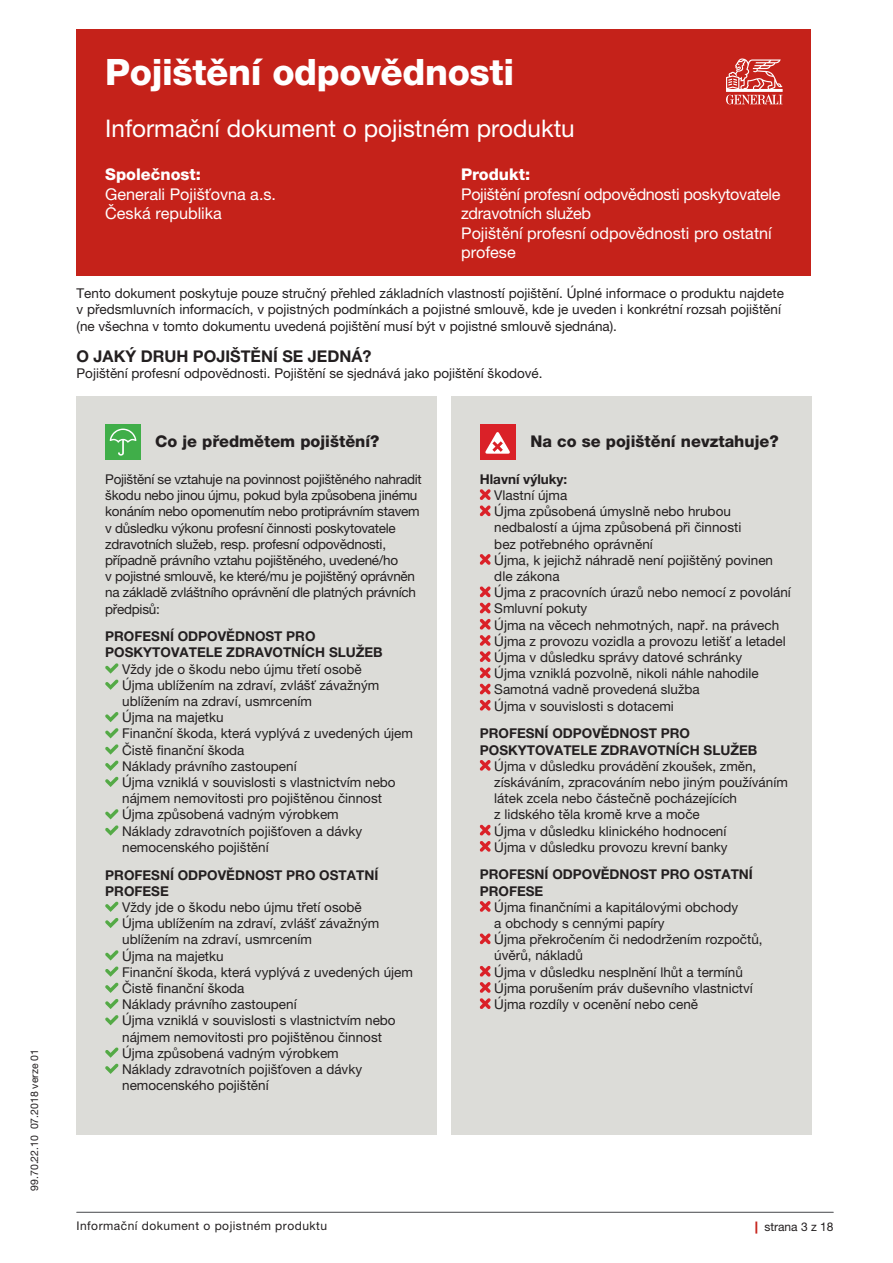
<style>
.page{position:relative;width:893px;height:1263px;background:#fff}
.page>*{position:absolute;margin:0;border:0;box-sizing:border-box;transform-origin:0 0}
.t1{font:800 36.45px "Helvetica Neue LT Pro";letter-spacing:-.01em;color:#fff}
.t2{font:24.3px "Helvetica Neue LT Pro";color:#fff}
.t3{font:16.2px/19.5px "Helvetica Neue LT Pro";letter-spacing:-.02em;color:#fff}
.t4{font:800 16.2px "Helvetica Neue LT Pro";color:#231f20}
.t5{font:16.2px/19.5px "Helvetica Neue LT Pro";color:#fff}
.t6{font:700 16.2px "Helvetica Neue LT Pro";color:#231f20}
.t7{font:800 16.2px "Helvetica Neue LT Pro";color:#fff}
.t8{font:13.5px/16.2px "Helvetica Neue LT Pro";color:#231f20}
.t9{font:13.5px/16.2px "Helvetica Neue LT Pro";letter-spacing:-.02em;color:#231f20}
.t10{font:700 13.5px "Helvetica Neue LT Pro";color:#231f20}
.t11{font:12px "Helvetica Neue LT Pro";letter-spacing:.04em;color:#231f20}
.t12{font:12px "Helvetica Neue LT Pro";color:#231f20}
.t13{font:10.5px "Helvetica Neue LT Pro";color:#231f20}
.s1{font-weight:800;color:#c5221a}
</style>
<div class="page">
<hr style="left:77px;top:1212px;width:756px;height:1px;background:#6c6d70">
<div style="left:77px;top:396px;width:360px;height:738px;background:#dcdcd8"></div>
<svg style="left:105px;top:663px;width:14px;height:27px"></svg>
<svg style="left:105px;top:712px;width:14px;height:10px"></svg>
<svg style="left:105px;top:728px;width:14px;height:10px"></svg>
<svg style="left:105px;top:744px;width:14px;height:27px"></svg>
<svg style="left:105px;top:777px;width:14px;height:10px"></svg>
<svg style="left:105px;top:809px;width:14px;height:10px"></svg>
<svg style="left:105px;top:825px;width:14px;height:11px"></svg>
<svg style="left:105px;top:901px;width:14px;height:11px"></svg>
<svg style="left:105px;top:918px;width:14px;height:10px"></svg>
<svg style="left:105px;top:950px;width:14px;height:10px"></svg>
<svg style="left:105px;top:966px;width:14px;height:27px"></svg>
<svg style="left:105px;top:999px;width:14px;height:10px"></svg>
<svg style="left:105px;top:1015px;width:14px;height:10px"></svg>
<svg style="left:105px;top:1047px;width:14px;height:27px"></svg>
<div style="left:451px;top:396px;width:360px;height:738px;background:#dcdcd8"></div>
<svg style="left:480px;top:489px;width:11px;height:27px"></svg>
<svg style="left:480px;top:554px;width:11px;height:11px"></svg>
<svg style="left:480px;top:586px;width:11px;height:125px"></svg>
<svg style="left:480px;top:760px;width:11px;height:11px"></svg>
<svg style="left:480px;top:824px;width:11px;height:28px"></svg>
<svg style="left:480px;top:901px;width:11px;height:11px"></svg>
<svg style="left:480px;top:933px;width:11px;height:11px"></svg>
<svg style="left:480px;top:966px;width:11px;height:43px"></svg>
<div style="left:105px;top:424px;width:36px;height:36px;background:#40ae49"></div>
<svg style="left:110px;top:429px;width:26px;height:27px"></svg>
<div style="left:480px;top:424px;width:35px;height:36px;background:#da2128"></div>
<svg style="left:485px;top:432px;width:25px;height:22px"></svg>
<div style="left:77px;top:30px;width:734px;height:246px;background:#c5221a"></div>
<svg style="left:726px;top:58px;width:57px;height:46px;background:#d76762"></svg>
<p class="t13" style="left:28px;top:1191px;width:143px;rotate:-90deg">99.70.22.10 07.2018 verze 01</p>
<h1 class="t1" style="left:105px;top:50px;width:410px">Pojištění odpovědnosti</h1>
<h2 class="t2" style="left:105px;top:113px;width:471px">Informační dokument o pojistném produktu</h2>
<p class="t7" style="left:461px;top:165px;width:71px">Produkt:</p>
<p class="t3" style="left:461px;top:184px;width:321px">Pojištění profesní odpovědnosti poskytovatele zdravotních služeb<br>Pojištění profesní odpovědnosti pro ostatní profese</p>
<p class="t7" style="left:105px;top:165px;width:97px">Společnost:</p>
<p class="t5" style="left:105px;top:184px;width:172px">Generali Pojišťovna a.s.<br>Česká republika</p>
<p class="t8" style="left:77px;top:284px;width:709px;line-height:16.6px">Tento dokument poskytuje pouze stručný přehled základních vlastností pojištění. Úplné informace o produktu najdete v předsmluvních informacích, v pojistných podmínkách a pojistné smlouvě, kde je uveden i konkrétní rozsah pojištění (ne všechna v tomto dokumentu uvedená pojištění musí být v pojistné smlouvě sjednána).</p>
<p class="t6" style="left:77px;top:346px;width:296px">O JAKÝ DRUH POJIŠTĚNÍ SE JEDNÁ?</p>
<p class="t8" style="left:77px;top:365px;width:468px">Pojištění profesní odpovědnosti. Pojištění se sjednává jako pojištění škodové.</p>
<p class="t4" style="left:155px;top:432px;width:226px">Co je předmětem pojištění?</p>
<p class="t4" style="left:530px;top:432px;width:250px">Na co se pojištění nevztahuje?</p>
<p class="t9" style="left:105px;top:471px;width:318px">Pojištění se vztahuje na povinnost pojištěného nahradit škodu nebo jinou újmu, pokud byla způsobena jinému konáním nebo opomenutím nebo protiprávním stavem v důsledku výkonu profesní činnosti poskytovatele zdravotních služeb, resp. profesní odpovědnosti, případně právního vztahu pojištěného, uvedené/ho<br>v pojistné smlouvě, ke které/mu je pojištěný oprávněn na základě zvláštního oprávnění dle platných právních předpisů:</p>
<p class="t10" style="left:105px;top:628px;width:46px">PROFESNÍ</p>
<p class="t10" style="left:178px;top:628px;width:59px">ODPOVĚDN</p>
<p class="t10" style="left:255px;top:628px;width:62px">OST PRO</p>
<p class="t10" style="left:105px;top:644px;width:84px">POSKYTOVATE</p>
<p class="t10" style="left:206px;top:644px;width:40px">LE ZDRA</p>
<p class="t10" style="left:264px;top:644px;width:120px">VOTNÍCH SLUŽEB</p>
<p class="t8" style="left:122px;top:660px;width:292px">Vždy jde o škodu nebo újmu třetí osobě<br>Újma ublížením na zdraví, zvlášť závažným ublížením na zdraví, usmrcením<br>Újma na majetku<br>Finanční škoda, která vyplývá z uvedených újem Čistě finanční škoda<br>Náklady právního zastoupení<br>Újma vzniklá v souvislosti s vlastnictvím nebo nájmem nemovitosti pro pojištěnou činnost Újma způsobená vadným výrobkem<br>Náklady zdravotních pojišťoven a dávky nemocenského pojištění</p>
<p class="t10" style="left:105px;top:866px;width:46px">PROFESNÍ</p>
<p class="t10" style="left:178px;top:866px;width:59px">ODPOVĚDN</p>
<p class="t10" style="left:255px;top:866px;width:84px">OST PRO OSTATNÍ</p>
<p class="t10" style="left:105px;top:882px;width:47px">PROFESE</p>
<p class="t8" style="left:122px;top:899px;width:292px">Vždy jde o škodu nebo újmu třetí osobě<br>Újma ublížením na zdraví, zvlášť závažným ublížením na zdraví, usmrcením<br>Újma na majetku<br>Finanční škoda, která vyplývá z uvedených újem Čistě finanční škoda<br>Náklady právního zastoupení<br>Újma vzniklá v souvislosti s vlastnictvím nebo nájmem nemovitosti pro pojištěnou činnost Újma způsobená vadným výrobkem<br>Náklady zdravotních pojišťoven a dávky nemocenského pojištění</p>
<p class="t10" style="left:480px;top:471px;width:89px">HLAVNÍ VÝLUKY:</p>
<p class="t8" style="left:494px;top:487px;width:298px">Vlastní újma<br>Újma způsobená úmyslně nebo hrubou nedbalostí a újma způsobená při činnosti<br>bez potřebného oprávnění<br>Újma, k jejichž náhradě není pojištěný povinen dle zákona<br>Újma z pracovních úrazů nebo nemocí z povolání Smluvní pokuty<br>Újma na věcech nehmotných, např. na právech Újma z provozu vozidla a provozu letišť a letadel Újma v důsledku správy datové schránky<br>Újma vzniklá pozvolně, nikoli náhle nahodile Samotná vadně provedená služba<br>Újma v souvislosti s dotacemi</p>
<p class="t10" style="left:480px;top:725px;width:46px">PROFESNÍ</p>
<p class="t10" style="left:552px;top:725px;width:59px">ODPOVĚDN</p>
<p class="t10" style="left:630px;top:725px;width:62px">OST PRO</p>
<p class="t10" style="left:480px;top:741px;width:84px">POSKYTOVATE</p>
<p class="t10" style="left:580px;top:741px;width:40px">LE ZDRA</p>
<p class="t10" style="left:639px;top:741px;width:120px">VOTNÍCH SLUŽEB</p>
<p class="t8" style="left:494px;top:758px;width:295px">Újma v důsledku provádění zkoušek, změn, získáváním, zpracováním nebo jiným používáním látek zcela nebo částečně pocházejících<br>z lidského těla kromě krve a moče<br>Újma v důsledku klinického hodnocení<br>Újma v důsledku provozu krevní banky</p>
<p class="t10" style="left:480px;top:866px;width:46px">PROFESNÍ</p>
<p class="t10" style="left:552px;top:866px;width:59px">ODPOVĚDN</p>
<p class="t10" style="left:630px;top:866px;width:125px">OST PRO OSTATNÍ</p>
<p class="t10" style="left:480px;top:882px;width:65px">PROFESE</p>
<p class="t8" style="left:494px;top:899px;width:270px">Újma finančními a kapitálovými obchody<br>a obchody s cennými papíry<br>Újma překročením či nedodržením rozpočtů, úvěrů, nákladů<br>Újma v důsledku nesplnění lhůt a termínů Újma porušením práv duševního vlastnictví Újma rozdíly v ocenění nebo ceně</p>
<p class="t11" style="left:77px;top:1219px;width:252px">Informační dokument o pojistném produktu</p>
<p class="t12" style="left:755px;top:1219px;width:80px"><span class="s1">|</span> strana 3 z 18</p>
</div>
